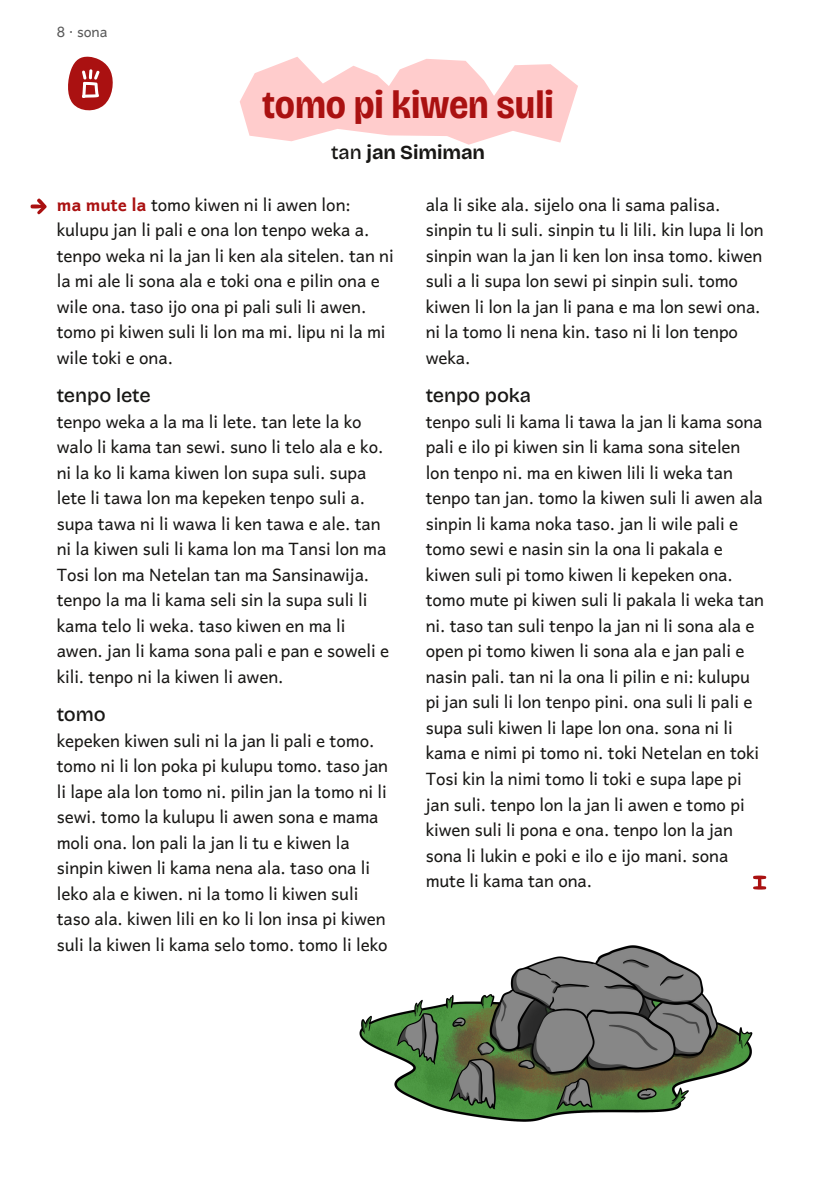
<style>
.page{position:relative;width:840px;height:1191px;background:#fff}
.page>*{position:absolute;margin:0;border:0;box-sizing:border-box;transform-origin:0 0}
.t1{font:700 semi-condensed 39.6px "Bricolage Grotesque 48 pt";letter-spacing:-.005em;color:#a11}
.t2{font:500 19.8px "Bricolage Grotesque";letter-spacing:-.005em;color:#181715}
.t3{font:700 19.8px "Bricolage Grotesque";letter-spacing:-.005em;color:#181715}
.t4{font:17px/25.6px "Andika";letter-spacing:-.005em;color:#181715}
.t5{font:14.2px "Andika";color:#5a5a5a}
.s1{font-weight:500}
.s2{font-weight:700;color:#a11}
</style>
<div class="page">
<svg style="left:240px;top:57px;width:337px;height:88px"></svg>
<img style="left:359px;top:945px;width:394px;height:177px">
<svg style="left:753px;top:875px;width:12px;height:14px"></svg>
<svg style="left:31px;top:198px;width:16px;height:16px"></svg>
<svg style="left:68px;top:57px;width:45px;height:53px"></svg>
<p class="t5" style="left:57px;top:19px;width:52px">8 · sona</p>
<h1 class="t1" style="left:262px;top:81px;width:293px">tomo pi kiwen suli</h1>
<p class="t3" style="left:331px;top:140px;width:155px"><span class="s1">tan</span> jan Simiman</p>
<p class="t4" style="left:57px;top:191px;width:338px"><span class="s2">ma mute la</span> tomo kiwen ni li awen lon: kulupu jan li pali e ona lon tenpo weka a. tenpo weka ni la jan li ken ala sitelen. tan ni la mi ale li sona ala e toki ona e pilin ona e wile ona. taso ijo ona pi pali suli li awen. tomo pi kiwen suli li lon ma mi. lipu ni la mi wile toki e ona.</p>
<p class="t2" style="left:57px;top:384px;width:95px">tenpo lete</p>
<p class="t4" style="left:57px;top:408px;width:334px">tenpo weka a la ma li lete. tan lete la ko walo li kama tan sewi. suno li telo ala e ko. ni la ko li kama kiwen lon supa suli. supa lete li tawa lon ma kepeken tenpo suli a. supa tawa ni li wawa li ken tawa e ale. tan ni la kiwen suli li kama lon ma Tansi lon ma Tosi lon ma Netelan tan ma Sansinawija. tenpo la ma li kama seli sin la supa suli li kama telo li weka. taso kiwen en ma li awen. jan li kama sona pali e pan e soweli e kili. tenpo ni la kiwen li awen.</p>
<p class="t2" style="left:57px;top:703px;width:50px">tomo</p>
<p class="t4" style="left:57px;top:727px;width:333px">kepeken kiwen suli ni la jan li pali e tomo. tomo ni li lon poka pi kulupu tomo. taso jan li lape ala lon tomo ni. pilin jan la tomo ni li sewi. tomo la kulupu li awen sona e mama moli ona. lon pali la jan li tu e kiwen la sinpin kiwen li kama nena ala. taso ona li leko ala e kiwen. ni la tomo li kiwen suli taso ala. kiwen lili en ko li lon insa pi kiwen suli la kiwen li kama selo tomo. tomo li leko</p>
<p class="t4" style="left:425px;top:191px;width:339px">ala li sike ala. sijelo ona li sama palisa. sinpin tu li suli. sinpin tu li lili. kin lupa li lon sinpin wan la jan li ken lon insa tomo. kiwen suli a li supa lon sewi pi sinpin suli. tomo kiwen li lon la jan li pana e ma lon sewi ona. ni la tomo li nena kin. taso ni li lon tenpo weka.</p>
<p class="t2" style="left:425px;top:384px;width:107px">tenpo poka</p>
<p class="t4" style="left:425px;top:408px;width:340px">tenpo suli li kama li tawa la jan li kama sona pali e ilo pi kiwen sin li kama sona sitelen lon tenpo ni. ma en kiwen lili li weka tan tenpo tan jan. tomo la kiwen suli li awen ala sinpin li kama noka taso. jan li wile pali e tomo sewi e nasin sin la ona li pakala e kiwen suli pi tomo kiwen li kepeken ona. tomo mute pi kiwen suli li pakala li weka tan ni. taso tan suli tenpo la jan ni li sona ala e open pi tomo kiwen li sona ala e jan pali e nasin pali. tan ni la ona li pilin e ni: kulupu pi jan suli li lon tenpo pini. ona suli li pali e supa suli kiwen li lape lon ona. sona ni li kama e nimi pi tomo ni. toki Netelan en toki Tosi kin la nimi tomo li toki e supa lape pi jan suli. tenpo lon la jan li awen e tomo pi kiwen suli li pona e ona. tenpo lon la jan sona li lukin e poki e ilo e ijo mani. sona mute li kama tan ona.</p>
</div>
